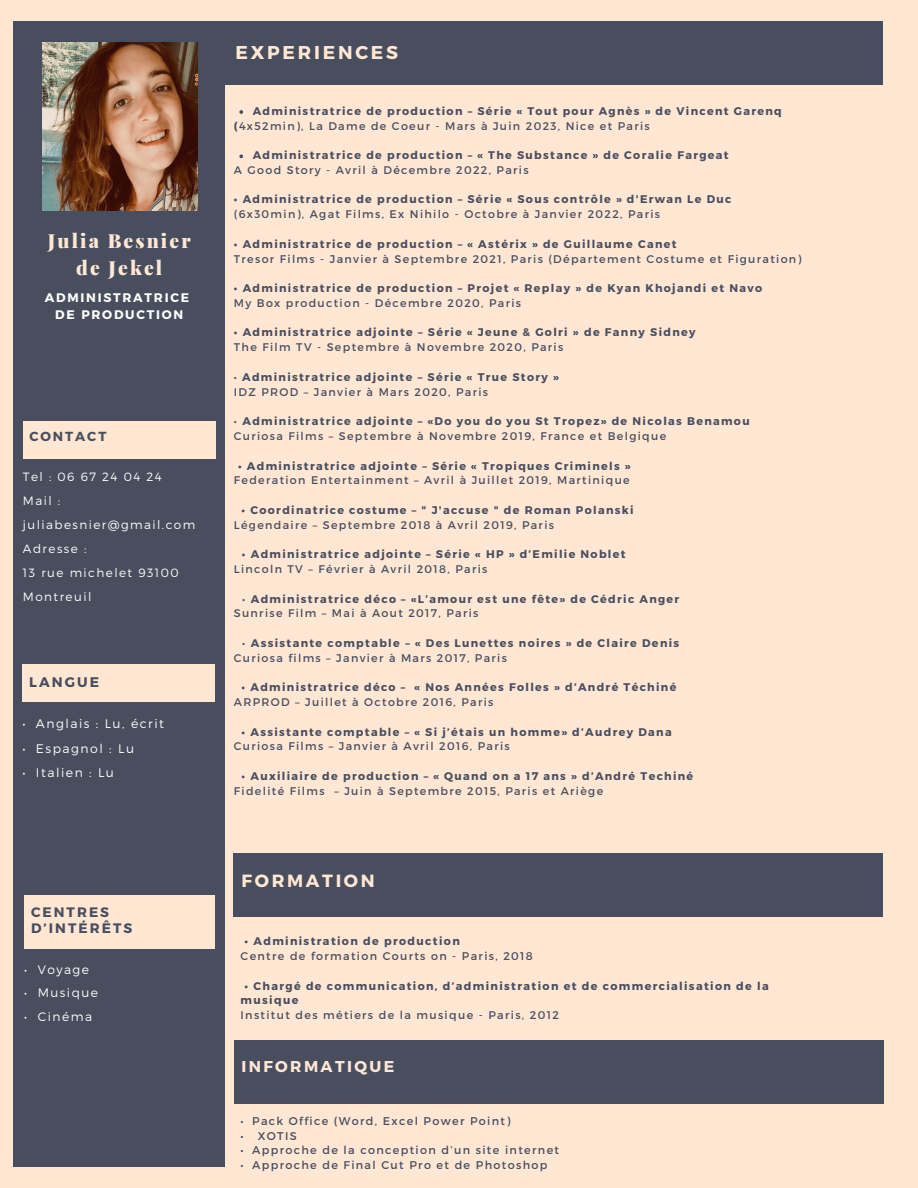
<style>
.page{position:relative;width:918px;height:1188px;background:#ffe7d4}
.page>*{position:absolute;margin:0;border:0;box-sizing:border-box;transform-origin:0 0}
.t1{font:900 19.35px/27px "Playfair Display";letter-spacing:.11em;color:#ffe7d4;text-align:center}
.t2{font:700 18.6px "Montserrat";letter-spacing:.15em;color:#ffe7d4}
.t3{font:700 17.7px "Montserrat";letter-spacing:.15em;color:#ffe7d4}
.t4{font:700 15.75px "Montserrat";letter-spacing:.15em;color:#ffe7d4}
.t5{font:700 13.95px "Montserrat";letter-spacing:.15em;color:#494e5f}
.t6{font:700 13.65px/15.8px "Montserrat";letter-spacing:.15em;color:#494e5f}
.t7{font:700 13.2px "Montserrat";letter-spacing:.15em;color:#494e5f}
.t8{font:300 12.45px "Montserrat";letter-spacing:.12em;color:#fefefa}
.t9{font:700 12.45px/16.8px "Montserrat";letter-spacing:.14em;color:#fefefa;text-align:center}
.t10{font:300 12.3px "Montserrat";letter-spacing:.12em;color:#fefefa}
.t11{font:300 12px/24px "Montserrat";letter-spacing:.12em;color:#fefefa}
.t12{font:11.25px "Montserrat";letter-spacing:.12em;color:#494e5f}
.t13{font:700 11.1px/14.9px "Montserrat";letter-spacing:.12em;color:#494e5f}
.t14{font:11.1px "Montserrat";letter-spacing:.12em;color:#494e5f}
.s1{font-weight:700}
.s2{font-weight:400}
</style>
<div class="page">
<div style="left:234px;top:853px;width:649px;height:63px;background:#494e5f"></div>
<div style="left:225px;top:22px;width:658px;height:63px;background:#494e5f"></div>
<svg style="left:239px;top:110px;width:4px;height:4px"></svg>
<svg style="left:239px;top:155px;width:4px;height:3px"></svg>
<div style="left:14px;top:22px;width:211px;height:1145px;background:#494e5f"></div>
<div style="left:23px;top:421px;width:192px;height:37px;background:#ffe7d4"></div>
<div style="left:22px;top:665px;width:193px;height:37px;background:#ffe7d4"></div>
<div style="left:234px;top:1041px;width:649px;height:63px;background:#494e5f"></div>
<div style="left:24px;top:895px;width:190px;height:53px;background:#ffe7d4"></div>
<img style="left:43px;top:42px;width:154px;height:169px">
<h1 class="t1" style="left:48px;top:227px;width:144px">Julia Besnier de Jekel</h1>
<p class="t9" style="left:45px;top:289px;width:146px">ADMINISTRATRICE<br>DE PRODUCTION</p>
<p class="t7" style="left:29px;top:428px;width:78px">CONTACT</p>
<p class="t11" style="left:23px;top:464px;width:174px">Tel : 06 67 24 04 24<br>Mail : juliabesnier@gmail.com<br>Adresse :<br>13 rue michelet 93100<br>Montreuil</p>
<p class="t5" style="left:29px;top:673px;width:71px">LANGUE</p>
<p class="t8" style="left:22px;top:715px;width:143px">• Anglais : Lu, écrit</p>
<p class="t8" style="left:22px;top:740px;width:113px">• Espagnol : Lu</p>
<p class="t8" style="left:22px;top:765px;width:93px">• Italien : Lu</p>
<p class="t6" style="left:31px;top:904px;width:103px">CENTRES<br>D’INTÉRÊTS</p>
<p class="t10" style="left:24px;top:961px;width:66px">• Voyage</p>
<p class="t10" style="left:24px;top:985px;width:75px">• Musique</p>
<p class="t10" style="left:24px;top:1008px;width:69px">• Cinéma</p>
<h2 class="t2" style="left:236px;top:41px;width:164px">EXPERIENCES</h2>
<p class="t13" style="left:253px;top:103px;width:531px">Administratrice de production – Série « Tout pour Agnès » de Vincent Garenq</p>
<p class="t13" style="left:253px;top:147px;width:478px">Administratrice de production – « The Substance » de Coralie Fargeat</p>
<p class="t14" style="left:234px;top:118px;width:417px"><span class="s1">(</span>4x52min), La Dame de Coeur - Mars à Juin 2023, Nice et Paris</p>
<p class="t14" style="left:234px;top:163px;width:296px">A Good Story - Avril à Décembre 2022, Paris</p>
<p class="t13" style="left:234px;top:192px;width:499px">• Administratrice de production – Série « Sous contrôle » d'Erwan Le Duc</p>
<p class="t14" style="left:234px;top:207px;width:428px">(6x30min), Agat Films, Ex Nihilo - Octobre à Janvier 2022, Paris</p>
<p class="t13" style="left:234px;top:236px;width:444px">• Administratrice de production – « Astérix » de Guillaume Canet</p>
<p class="t14" style="left:234px;top:251px;width:569px">Tresor Films - Janvier à Septembre 2021, Paris (Département Costume et Figuration)</p>
<p class="t13" style="left:234px;top:280px;width:530px">• Administratrice de production – Projet « Replay » de Kyan Khojandi et Navo</p>
<p class="t14" style="left:234px;top:296px;width:289px">My Box production - Décembre 2020, Paris</p>
<p class="t13" style="left:234px;top:325px;width:463px">• Administratrice adjointe – Série « Jeune &amp; Golri » de Fanny Sidney</p>
<p class="t14" style="left:234px;top:340px;width:331px">The Film TV - Septembre à Novembre 2020, Paris</p>
<p class="t13" style="left:234px;top:369px;width:326px"><span class="s2">•</span> Administratrice adjointe – Série « True Story »<br><span class="s2">IDZ PROD – Janvier à Mars 2020, Paris</span></p>
<p class="t13" style="left:234px;top:413px;width:517px"><span class="s2">•</span> Administratrice adjointe – «Do you do you St Tropez» de Nicolas Benamou<br><span class="s2">Curiosa Films – Septembre à Novembre 2019, France et Belgique</span></p>
<p class="t13" style="left:238px;top:458px;width:394px">• Administratrice adjointe – Série « Tropiques Criminels »</p>
<p class="t14" style="left:234px;top:473px;width:397px">Federation Entertainment – Avril à Juillet 2019, Martinique</p>
<p class="t13" style="left:242px;top:502px;width:393px">• Coordinatrice costume – " J'accuse " de Roman Polanski</p>
<p class="t14" style="left:234px;top:517px;width:322px">Légendaire – Septembre 2018 à Avril 2019, Paris</p>
<p class="t13" style="left:242px;top:546px;width:385px">• Administratrice adjointe – Série « HP » d’Emilie Noblet</p>
<p class="t14" style="left:234px;top:562px;width:255px">Lincoln TV – Février à Avril 2018, Paris</p>
<p class="t13" style="left:234px;top:591px;width:447px;text-indent:8px"><span class="s2">•</span> Administratrice déco – «L’amour est une fête» de Cédric Anger<br><span class="s2">Sunrise Film – Mai à Aout 2017, Paris</span></p>
<p class="t13" style="left:234px;top:635px;width:447px;text-indent:8px"><span class="s2">•</span> Assistante comptable – « Des Lunettes noires » de Claire Denis<br><span class="s2">Curiosa films – Janvier à Mars 2017, Paris</span></p>
<p class="t13" style="left:242px;top:679px;width:436px">• Administratrice déco – « Nos Années Folles » d’André Téchiné</p>
<p class="t14" style="left:234px;top:695px;width:261px">ARPROD – Juillet à Octobre 2016, Paris</p>
<p class="t13" style="left:242px;top:724px;width:432px">• Assistante comptable – « Si j’étais un homme» d’Audrey Dana</p>
<p class="t14" style="left:234px;top:739px;width:277px">Curiosa Films – Janvier à Avril 2016, Paris</p>
<p class="t13" style="left:242px;top:768px;width:453px">• Auxiliaire de production – « Quand on a 17 ans » d’André Techiné</p>
<p class="t14" style="left:234px;top:784px;width:371px">Fidelité Films – Juin à Septembre 2015, Paris et Ariège</p>
<h3 class="t3" style="left:242px;top:869px;width:135px">FORMATION</h3>
<p class="t13" style="left:245px;top:933px;width:217px">• Administration de production</p>
<p class="t14" style="left:241px;top:949px;width:294px">Centre de formation Courts on - Paris, 2018</p>
<p class="t13" style="left:241px;top:978px;width:530px;text-indent:4px">• Chargé de communication, d’administration et de commercialisation de la musique</p>
<p class="t14" style="left:241px;top:1008px;width:320px">Institut des métiers de la musique - Paris, 2012</p>
<h3 class="t4" style="left:241px;top:1056px;width:154px">INFORMATIQUE</h3>
<p class="t12" style="left:241px;top:1113px;width:271px">• Pack Office (Word, Excel Power Point)</p>
<p class="t12" style="left:241px;top:1128px;width:58px">• XOTIS</p>
<p class="t12" style="left:241px;top:1143px;width:320px">• Approche de la conception d’un site internet</p>
<p class="t12" style="left:241px;top:1158px;width:308px">• Approche de Final Cut Pro et de Photoshop</p>
</div>
